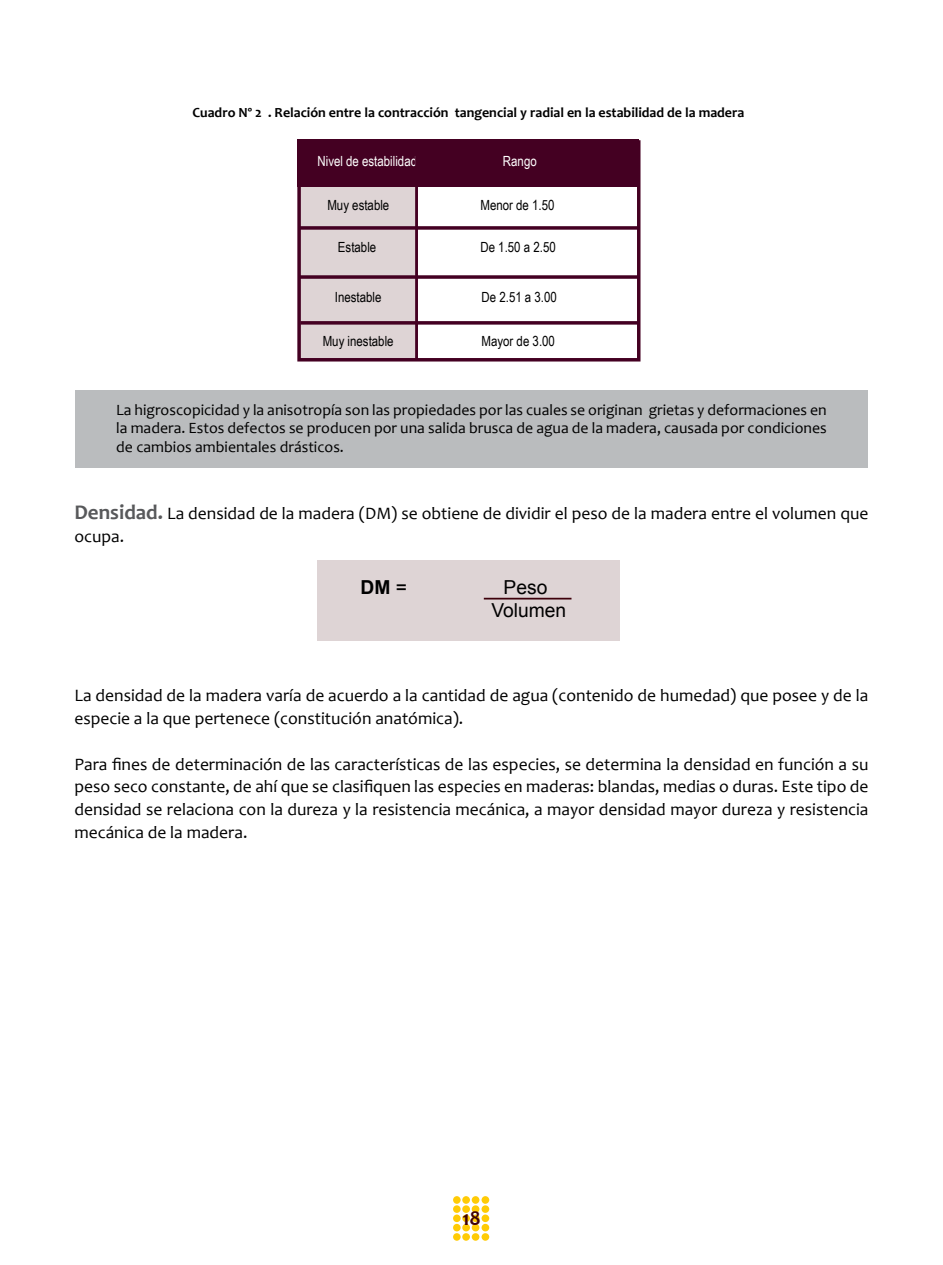
<style>
.page{position:relative;width:943px;height:1265px;background:#fff}
.page>*{position:absolute;margin:0;border:0;box-sizing:border-box;transform-origin:0 0}
.t1{font:700 21px "Candara";color:#3d000b}
.t2{font:19.25px/23.1px "Arial";color:#000;text-align:center}
.t3{font:700 19.25px "Arial";color:#000}
.t4{font:17.5px/22.8px "Candara";color:#000}
.t5{font:15.75px/18.9px "Candara";color:#000;text-align:justify}
.t6{font:14px "Arial Narrow";color:#000}
.t7{font:700 14px "Candara";color:#000}
.t8{font:14px "Arial Narrow";color:#fff}
.s1{font-weight:700;font-size:21px;color:#58595b}
.s2{font-weight:400}
</style>
<div class="page">
<div style="left:481px;top:1196px;width:8px;height:8px;background:#ffcb05;border-radius:50%"></div>
<div style="left:481px;top:1205px;width:8px;height:8px;background:#ffcb05;border-radius:50%"></div>
<div style="left:481px;top:1214px;width:8px;height:8px;background:#ffcb05;border-radius:50%"></div>
<div style="left:481px;top:1224px;width:8px;height:7px;background:#ffcb05;border-radius:50%"></div>
<div style="left:481px;top:1233px;width:8px;height:8px;background:#ffcb05;border-radius:50%"></div>
<div style="left:471px;top:1196px;width:8px;height:8px;background:#ffcb05;border-radius:50%"></div>
<div style="left:471px;top:1205px;width:8px;height:8px;background:#ffcb05;border-radius:50%"></div>
<div style="left:471px;top:1214px;width:8px;height:8px;background:#ffcb05;border-radius:50%"></div>
<div style="left:471px;top:1224px;width:8px;height:7px;background:#ffcb05;border-radius:50%"></div>
<div style="left:471px;top:1233px;width:8px;height:8px;background:#ffcb05;border-radius:50%"></div>
<div style="left:462px;top:1196px;width:8px;height:8px;background:#ffcb05;border-radius:50%"></div>
<div style="left:462px;top:1205px;width:8px;height:8px;background:#ffcb05;border-radius:50%"></div>
<div style="left:462px;top:1214px;width:8px;height:8px;background:#ffcb05;border-radius:50%"></div>
<div style="left:462px;top:1224px;width:8px;height:7px;background:#ffcb05;border-radius:50%"></div>
<div style="left:462px;top:1233px;width:8px;height:8px;background:#ffcb05;border-radius:50%"></div>
<div style="left:453px;top:1196px;width:7px;height:8px;background:#ffcb05;border-radius:50%"></div>
<div style="left:453px;top:1205px;width:7px;height:8px;background:#ffcb05;border-radius:50%"></div>
<div style="left:453px;top:1214px;width:7px;height:8px;background:#ffcb05;border-radius:50%"></div>
<div style="left:453px;top:1224px;width:7px;height:7px;background:#ffcb05;border-radius:50%"></div>
<div style="left:453px;top:1233px;width:7px;height:8px;background:#ffcb05;border-radius:50%"></div>
<div style="left:298px;top:141px;width:120px;height:218px;background:#ded4d5"></div>
<div style="left:297px;top:139px;width:342px;height:47px;background:#402"></div>
<hr style="left:415px;top:142px;width:3px;height:218px;background:#402">
<svg style="left:302px;top:226px;width:333px;height:4px"></svg>
<svg style="left:302px;top:275px;width:333px;height:4px"></svg>
<svg style="left:302px;top:321px;width:333px;height:4px"></svg>
<div style="left:297px;top:140px;width:343px;height:222px;border:4px solid #402"></div>
<div style="left:75px;top:390px;width:792px;height:78px;background:#babcbe"></div>
<div style="left:317px;top:561px;width:303px;height:80px;background:#ded4d5"></div>
<hr style="left:484px;top:598px;width:87px;height:1px;background:#3d000b">
<p class="t7" style="left:192px;top:104px;width:553px">Cuadro Nº 2 . Relación entre la contracción tangencial y radial en la estabilidad de la madera</p>
<p class="t8" style="left:317px;top:150px;width:101px">Nivel de estabilidad</p>
<p class="t6" style="left:327px;top:195px;width:63px">Muy estable</p>
<p class="t6" style="left:338px;top:237px;width:40px">Estable</p>
<p class="t8" style="left:503px;top:150px;width:35px">Rango</p>
<p class="t6" style="left:480px;top:195px;width:76px">Menor de 1.50</p>
<p class="t6" style="left:480px;top:237px;width:77px">De 1.50 a 2.50</p>
<p class="t6" style="left:335px;top:287px;width:48px">Inestable</p>
<p class="t6" style="left:481px;top:287px;width:77px">De 2.51 a 3.00</p>
<p class="t6" style="left:323px;top:331px;width:72px">Muy inestable</p>
<p class="t6" style="left:481px;top:331px;width:75px">Mayor de 3.00</p>
<p class="t5" style="left:116px;top:400px;width:712px">La higroscopicidad y la anisotropía son las propiedades por las cuales se originan grietas y deformaciones en la madera. Estos defectos se producen por una salida brusca de agua de la madera, causada por condiciones de cambios ambientales drásticos.</p>
<p class="t4" style="left:74px;top:502px;width:795px"><span class="s1">Densidad.</span> La densidad de la madera (DM) se obtiene de dividir el peso de la madera entre el volumen que ocupa.</p>
<p class="t3" style="left:360px;top:574px;width:48px">DM <span class="s2">=</span></p>
<p class="t2" style="left:491px;top:576px;width:76px">Peso<br>Volumen</p>
<p class="t4" style="left:74px;top:684px;width:795px">La densidad de la madera varía de acuerdo a la cantidad de agua (contenido de humedad) que posee y de la especie a la que pertenece (constitución anatómica).</p>
<p class="t4" style="left:74px;top:752px;width:795px;text-align:justify">Para fines de determinación de las características de las especies, se determina la densidad en función a su peso seco constante, de ahí que se clasifiquen las especies en maderas: blandas, medias o duras. Este tipo de densidad se relaciona con la dureza y la resistencia mecánica, a mayor densidad mayor dureza y resistencia mecánica de la madera.</p>
<p class="t1" style="left:462px;top:1205px;width:20px">18</p>
</div>
